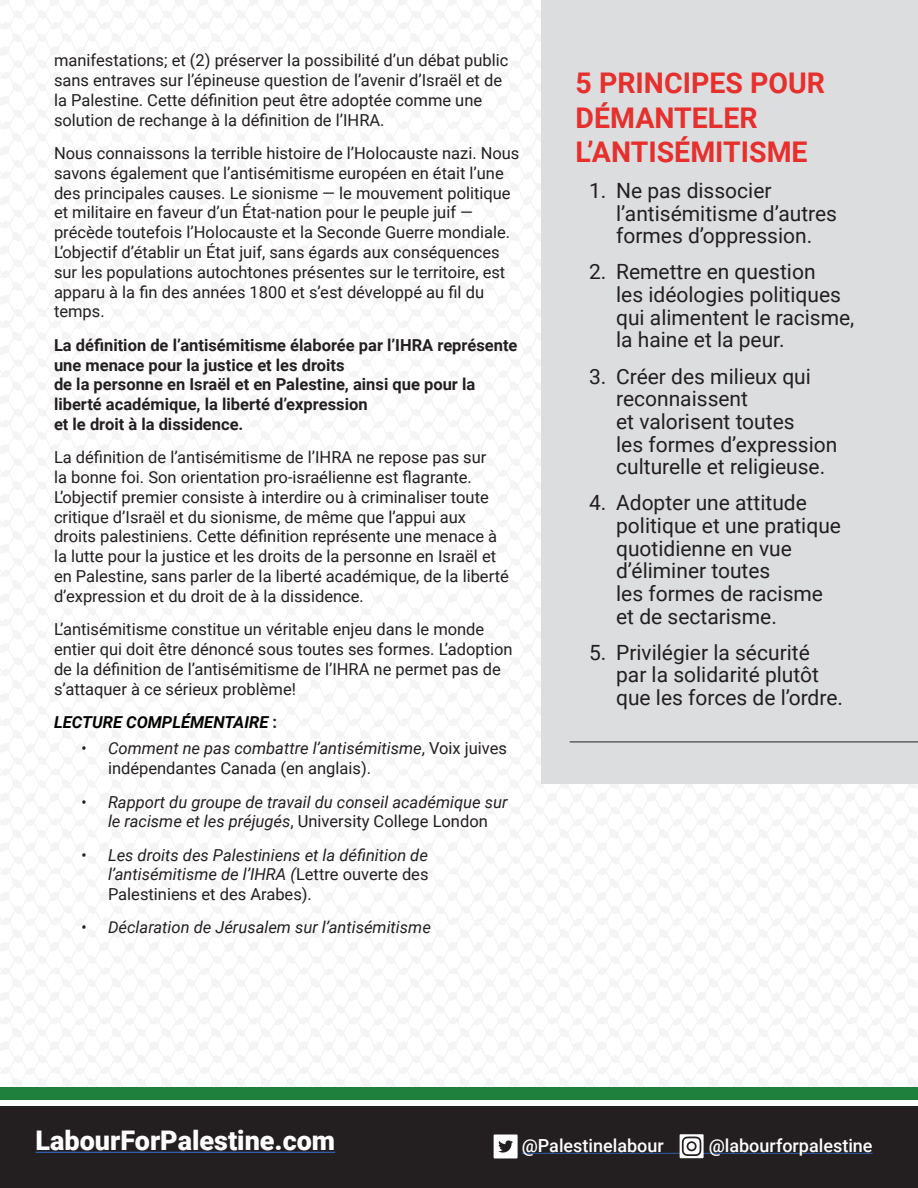
<style>
.page{position:relative;width:918px;height:1188px;background:#fff}
.page>*{position:absolute;margin:0;border:0;box-sizing:border-box;transform-origin:0 0}
.t1{font:700 28.5px/34.2px "Roboto";color:#e6302d}
.t2{font:900 27px "Roboto";color:#fff}
.t3{font:21px/22.6px "Roboto";color:#231f20}
.t4{font:500 18px "Roboto";color:#fff}
.t5{font:16.5px/19.8px "Roboto";color:#231f20}
.t6{font:italic 16.5px/19.8px "Roboto";color:#231f20;text-align:center}
.t7{font:700 16.5px/19.8px "Roboto";color:#231f20}
.t8{font:italic 700 16.5px "Roboto";color:#040503}
.s1{font-style:normal;color:#231f20}
.s2{font-style:italic}
.s3{font-style:normal}
</style>
<div class="page">
<div style="left:0;top:1106px;width:918px;height:82px;background:#231f20"></div>
<div style="left:0;top:1088px;width:918px;height:12px;background:#1f803e"></div>
<hr style="left:36px;top:1152px;width:299px;height:1px;background:#325caa">
<hr style="left:522px;top:1153px;width:351px;height:1px;background:#325caa">
<svg style="left:494px;top:1135px;width:24px;height:23px"></svg>
<svg style="left:680px;top:1134px;width:24px;height:24px"></svg>
<svg style="left:682px;top:1137px;width:19px;height:19px"></svg>
<div style="left:542px;top:0;width:376px;height:784px;background:#dcdddf"></div>
<hr style="left:570px;top:742px;width:348px;height:1px;background:#231f20">
<p class="t5" style="left:54px;top:50px;width:456px">manifestations; et (2) préserver la possibilité d’un débat public sans entraves sur l’épineuse question de l’avenir d’Israël et de la Palestine. Cette définition peut être adoptée comme une solution de rechange à la définition de l’IHRA.</p>
<p class="t5" style="left:54px;top:143px;width:467px">Nous connaissons la terrible histoire de l’Holocauste nazi. Nous savons également que l’antisémitisme européen en était l’une des principales causes. Le sionisme — le mouvement politique et militaire en faveur d’un État-nation pour le peuple juif — précède toutefois l’Holocauste et la Seconde Guerre mondiale.<br>L’objectif d’établir un État juif, sans égards aux conséquences sur les populations autochtones présentes sur le territoire, est apparu à la fin des années 1800 et s’est développé au fil du temps.</p>
<p class="t7" style="left:54px;top:334px;width:465px">La définition de l’antisémitisme élaborée par l’IHRA représente une menace pour la justice et les droits<br>de la personne en Israël et en Palestine, ainsi que pour la liberté académique, la liberté d’expression<br>et le droit à la dissidence.</p>
<p class="t5" style="left:54px;top:447px;width:456px">La définition de l’antisémitisme de l’IHRA ne repose pas sur<br>la bonne foi. Son orientation pro-israélienne est flagrante.<br>L’objectif premier consiste à interdire ou à criminaliser toute critique d’Israël et du sionisme, de même que l’appui aux droits palestiniens. Cette définition représente une menace à la lutte pour la justice et les droits de la personne en Israël et en Palestine, sans parler de la liberté académique, de la liberté d’expression et du droit de à la dissidence.</p>
<p class="t5" style="left:54px;top:619px;width:460px">L’antisémitisme constitue un véritable enjeu dans le monde entier qui doit être dénoncé sous toutes ses formes. L’adoption de la définition de l’antisémitisme de l’IHRA ne permet pas de s’attaquer à ce sérieux problème!</p>
<p class="t8" style="left:54px;top:710px;width:225px">LECTURE COMPLÉMENTAIRE <span class="s1">:</span></p>
<p class="t5" style="left:108px;top:738px;width:401px;text-indent:-27px"><span class="s2">• Comment ne pas combattre l’antisémitisme</span>, Voix juives indépendantes Canada (en anglais).</p>
<p class="t6" style="left:81px;top:791px;width:428px">• Rapport du groupe de travail du conseil académique sur le racisme et les préjugés<span class="s3">, University College London</span></p>
<p class="t6" style="left:108px;top:844px;width:322px;text-align:justify;text-indent:-27px">• Les droits des Palestiniens et la définition de l’antisémitisme de l’IHRA (<span class="s3">Lettre ouverte des Palestiniens et des Arabes).</span></p>
<p class="t6" style="left:81px;top:917px;width:351px">• Déclaration de Jérusalem sur l’antisémitisme</p>
<h1 class="t1" style="left:576px;top:65px;width:251px">5 PRINCIPES POUR<br>DÉMANTELER<br>L’ANTISÉMITISME</h1>
<p class="t3" style="left:616px;top:178px;width:222px;text-indent:-27px">1. Ne pas dissocier l’antisémitisme d’autres formes d’oppression.</p>
<p class="t3" style="left:616px;top:260px;width:240px;text-indent:-27px">2. Remettre en question<br>les idéologies politiques qui alimentent le racisme, la haine et la peur.</p>
<p class="t3" style="left:616px;top:364px;width:223px;text-indent:-27px">3. Créer des milieux qui reconnaissent<br>et valorisent toutes<br>les formes d’expression culturelle et religieuse.</p>
<p class="t3" style="left:616px;top:491px;width:226px;text-indent:-27px">4. Adopter une attitude politique et une pratique quotidienne en vue d’éliminer toutes<br>les formes de racisme et de sectarisme.</p>
<p class="t3" style="left:616px;top:640px;width:228px;text-indent:-27px">5. Privilégier la sécurité par la solidarité plutôt que les forces de l’ordre.</p>
<h2 class="t2" style="left:36px;top:1122px;width:301px">LabourForPalestine.com</h2>
<p class="t4" style="left:522px;top:1133px;width:144px">@Palestinelabour</p>
<p class="t4" style="left:709px;top:1133px;width:165px">@labourforpalestine</p>
</div>
